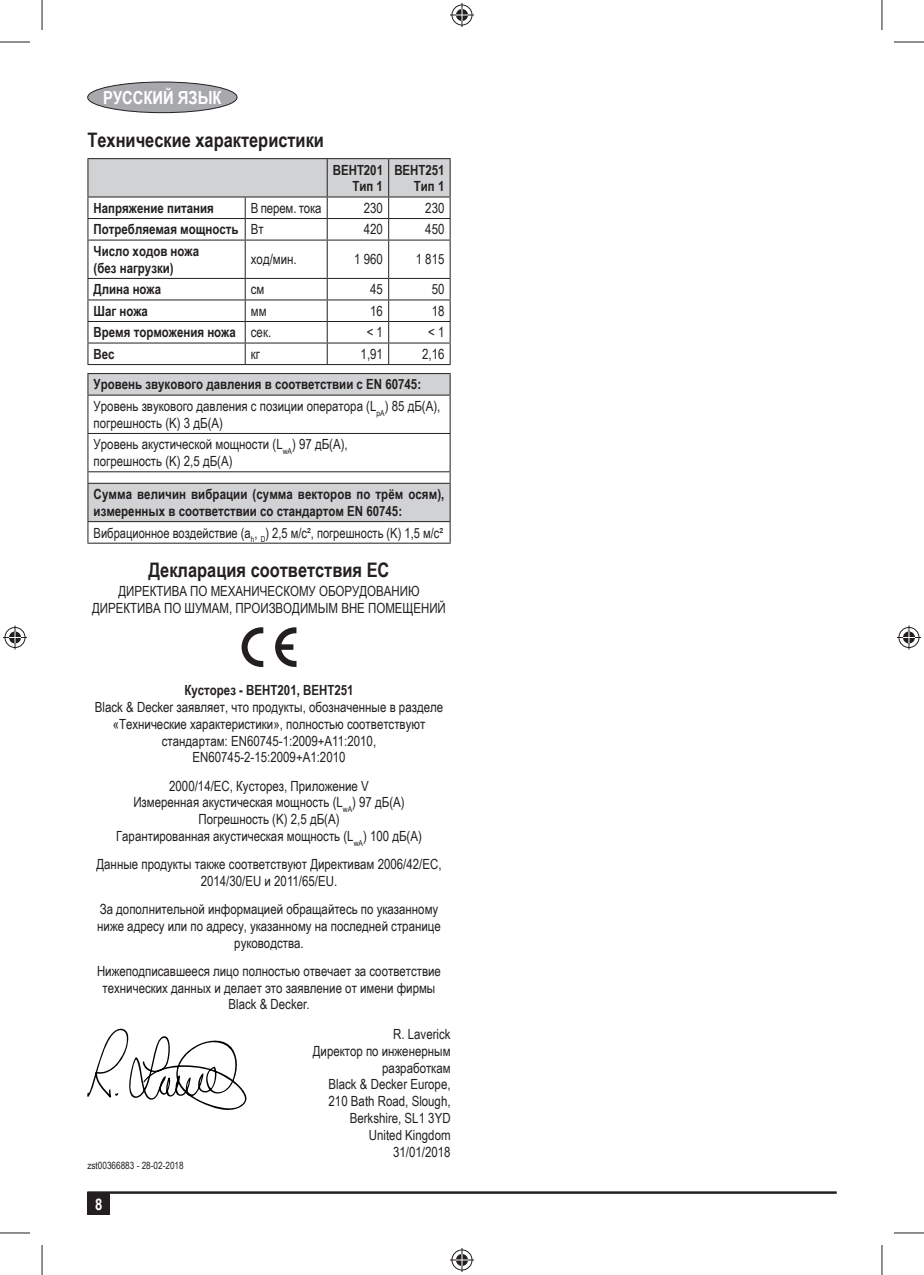
<style>
.page{position:relative;width:924px;height:1275px;background:#fff}
.page>*{position:absolute;margin:0;border:0;box-sizing:border-box;transform-origin:0 0}
.t1{font:700 20px "Arial Narrow";color:#231f20}
.t2{font:700 18px "Arial Narrow";color:#fff}
.t3{font:700 16px "Arial Narrow";color:#fff}
.t4{font:14px/16.8px "Arial Narrow";color:#231f20;text-align:center}
.t5{font:700 14px/16.8px "Arial Narrow";color:#231f20;text-align:right}
.t6{font:10px "Arial Narrow";color:#231f20}
.s1{font-weight:400}
.s2{font-weight:700}
</style>
<div class="page">
<div style="left:87px;top:1192px;width:23px;height:23px;background:#231f20"></div>
<hr style="left:87px;top:1191px;width:749px;height:2px;background:#231f20">
<div style="left:88px;top:82px;width:149px;height:31px;background:#a8a9ad;border-radius:50%"></div>
<div style="left:87px;top:82px;width:150px;height:31px;border:1px solid #231f20;border-radius:50%"></div>
<hr style="left:87px;top:158px;width:158px;height:1px;background:#231f20">
<hr style="left:245px;top:158px;width:143px;height:1px;background:#231f20">
<hr style="left:388px;top:158px;width:62px;height:1px;background:#231f20">
<svg style="left:87px;top:159px;width:363px;height:80px"></svg>
<hr style="left:87px;top:239px;width:158px;height:1px;background:#231f20">
<hr style="left:87px;top:240px;width:1px;height:38px;background:#231f20">
<hr style="left:245px;top:239px;width:82px;height:1px;background:#231f20">
<hr style="left:244px;top:240px;width:1px;height:38px;background:#231f20">
<hr style="left:327px;top:239px;width:61px;height:1px;background:#231f20">
<hr style="left:326px;top:240px;width:1px;height:38px;background:#231f20">
<hr style="left:388px;top:239px;width:62px;height:1px;background:#231f20">
<hr style="left:388px;top:240px;width:1px;height:38px;background:#231f20">
<hr style="left:449px;top:240px;width:1px;height:38px;background:#231f20">
<hr style="left:87px;top:278px;width:158px;height:1px;background:#231f20">
<hr style="left:245px;top:278px;width:82px;height:1px;background:#231f20">
<hr style="left:327px;top:278px;width:61px;height:1px;background:#231f20">
<hr style="left:388px;top:278px;width:62px;height:1px;background:#231f20">
<hr style="left:87px;top:299px;width:158px;height:1px;background:#231f20">
<hr style="left:245px;top:299px;width:82px;height:1px;background:#231f20">
<hr style="left:327px;top:299px;width:61px;height:1px;background:#231f20">
<hr style="left:388px;top:299px;width:62px;height:1px;background:#231f20">
<hr style="left:87px;top:321px;width:158px;height:1px;background:#231f20">
<hr style="left:245px;top:321px;width:82px;height:1px;background:#231f20">
<hr style="left:327px;top:321px;width:61px;height:1px;background:#231f20">
<hr style="left:388px;top:321px;width:62px;height:1px;background:#231f20">
<hr style="left:87px;top:342px;width:158px;height:1px;background:#231f20">
<svg style="left:87px;top:279px;width:1px;height:85px"></svg>
<hr style="left:245px;top:342px;width:82px;height:1px;background:#231f20">
<svg style="left:244px;top:279px;width:1px;height:85px"></svg>
<hr style="left:327px;top:342px;width:61px;height:1px;background:#231f20">
<svg style="left:326px;top:279px;width:1px;height:85px"></svg>
<hr style="left:388px;top:342px;width:62px;height:1px;background:#231f20">
<svg style="left:388px;top:279px;width:1px;height:85px"></svg>
<svg style="left:449px;top:279px;width:1px;height:85px"></svg>
<hr style="left:87px;top:364px;width:363px;height:1px;background:#231f20">
<svg style="left:88px;top:374px;width:361px;height:147px"></svg>
<hr style="left:87px;top:373px;width:363px;height:1px;background:#231f20">
<svg style="left:87px;top:374px;width:1px;height:20px"></svg>
<svg style="left:449px;top:374px;width:1px;height:20px"></svg>
<hr style="left:87px;top:394px;width:363px;height:1px;background:#231f20">
<hr style="left:87px;top:395px;width:1px;height:38px;background:#231f20">
<hr style="left:449px;top:395px;width:1px;height:38px;background:#231f20">
<hr style="left:87px;top:433px;width:363px;height:1px;background:#231f20">
<hr style="left:87px;top:434px;width:1px;height:37px;background:#231f20">
<hr style="left:449px;top:434px;width:1px;height:37px;background:#231f20">
<hr style="left:87px;top:471px;width:363px;height:1px;background:#231f20">
<hr style="left:87px;top:483px;width:363px;height:1px;background:#231f20">
<hr style="left:87px;top:484px;width:1px;height:37px;background:#231f20">
<hr style="left:449px;top:484px;width:1px;height:37px;background:#231f20">
<hr style="left:87px;top:521px;width:363px;height:1px;background:#231f20">
<svg style="left:87px;top:522px;width:1px;height:20px"></svg>
<svg style="left:449px;top:522px;width:1px;height:20px"></svg>
<hr style="left:87px;top:542px;width:363px;height:1px;background:#231f20">
<svg style="left:241px;top:627px;width:22px;height:40px"></svg>
<svg style="left:275px;top:627px;width:21px;height:40px"></svg>
<svg style="left:87px;top:1028px;width:159px;height:82px"></svg>
<hr style="left:0;top:42px;width:30px;height:1px;background:#231f20">
<hr style="left:893px;top:42px;width:30px;height:1px;background:#231f20">
<hr style="left:0;top:1232px;width:30px;height:1px;background:#231f20">
<hr style="left:893px;top:1232px;width:30px;height:1px;background:#231f20">
<hr style="left:42px;top:0;width:1px;height:30px;background:#231f20">
<hr style="left:42px;top:1245px;width:1px;height:30px;background:#231f20">
<hr style="left:881px;top:0;width:1px;height:30px;background:#231f20">
<hr style="left:881px;top:1245px;width:1px;height:30px;background:#231f20">
<svg style="left:450px;top:3px;width:24px;height:24px"></svg>
<svg style="left:450px;top:1248px;width:24px;height:24px"></svg>
<svg style="left:3px;top:625px;width:24px;height:24px"></svg>
<svg style="left:897px;top:625px;width:23px;height:24px"></svg>
<p class="t2" style="left:103px;top:87px;width:120px">РУССКИЙ ЯЗЫК</p>
<h1 class="t1" style="left:87px;top:129px;width:238px">Технические характеристики</h1>
<p class="t5" style="left:333px;top:161px;width:52px">BEHT201<br>Тип 1</p>
<p class="t5" style="left:394px;top:161px;width:52px">BEHT251<br>Тип 1</p>
<p class="t5" style="left:94px;top:199px;width:122px">Напряжение питания</p>
<p class="t4" style="left:251px;top:199px;width:72px">В перем. тока</p>
<p class="t4" style="left:363px;top:199px;width:21px">230</p>
<p class="t4" style="left:425px;top:199px;width:21px">230</p>
<p class="t5" style="left:94px;top:221px;width:172px">Потребляемая мощность <span class="s1">Вт</span></p>
<p class="t4" style="left:363px;top:221px;width:21px">420</p>
<p class="t4" style="left:425px;top:221px;width:21px">450</p>
<p class="t5" style="left:94px;top:242px;width:107px;text-align:left">Число ходов ножа (без нагрузки)</p>
<p class="t4" style="left:251px;top:251px;width:47px">ход/мин.</p>
<p class="t4" style="left:354px;top:251px;width:30px">1 960</p>
<p class="t4" style="left:415px;top:251px;width:30px">1 815</p>
<p class="t5" style="left:94px;top:281px;width:69px">Длина ножа</p>
<p class="t4" style="left:251px;top:281px;width:15px">см</p>
<p class="t4" style="left:370px;top:281px;width:14px">45</p>
<p class="t4" style="left:431px;top:281px;width:14px">50</p>
<p class="t5" style="left:94px;top:302px;width:56px">Шаг ножа</p>
<p class="t4" style="left:251px;top:302px;width:17px">мм</p>
<p class="t4" style="left:370px;top:302px;width:14px">16</p>
<p class="t4" style="left:431px;top:302px;width:14px">18</p>
<p class="t5" style="left:94px;top:324px;width:179px">Время торможения ножа <span class="s1">сек.</span></p>
<p class="t4" style="left:366px;top:324px;width:18px">&lt; 1</p>
<p class="t4" style="left:428px;top:324px;width:18px">&lt; 1</p>
<p class="t5" style="left:94px;top:345px;width:23px">Вес</p>
<p class="t4" style="left:251px;top:345px;width:11px">кг</p>
<p class="t4" style="left:360px;top:345px;width:24px">1,91</p>
<p class="t4" style="left:422px;top:345px;width:24px">2,16</p>
<p class="t4" style="left:94px;top:373px;width:348px;line-height:21.6px;text-align:left"><span class="s2">Уровень звукового давления в соответствии с EN 60745:<br></span>Уровень звукового давления с позиции оператора (L<sub>pA</sub>) 85 дБ(А),</p>
<p class="t4" style="left:94px;top:412px;width:255px;line-height:21.6px;text-align:left">погрешность (K) 3 дБ(А)<br>Уровень акустической мощности (L<sub>wA</sub>) 97 дБ(А),</p>
<p class="t4" style="left:94px;top:453px;width:140px">погрешность (K) 2,5 дБ(А)</p>
<p class="t5" style="left:94px;top:486px;width:352px;text-align:left">Сумма величин вибрации (сумма векторов по трём осям), измеренных в соответствии со стандартом EN 60745:</p>
<p class="t4" style="left:94px;top:524px;width:351px">Вибрационное воздействие (a<sub>h</sub>, <sub>D</sub>) 2,5 м/с², погрешность (K) 1,5 м/с²</p>
<h1 class="t1" style="left:148px;top:558px;width:242px">Декларация соответствия ЕС</h1>
<p class="t4" style="left:92px;top:583px;width:355px">ДИРЕКТИВА ПО МЕХАНИЧЕСКОМУ ОБОРУДОВАНИЮ<br>ДИРЕКТИВА ПО ШУМАМ, ПРОИЗВОДИМЫМ ВНЕ ПОМЕЩЕНИЙ</p>
<p class="t5" style="left:184px;top:681px;width:170px">Кусторез - BEHT201, BEHT251</p>
<p class="t4" style="left:95px;top:698px;width:349px">Black &amp; Decker заявляет, что продукты, обозначенные в разделе «Технические характеристики», полностью соответствуют стандартам: EN60745-1:2009+A11:2010, EN60745-2-15:2009+A1:2010</p>
<p class="t4" style="left:116px;top:777px;width:307px">2000/14/EC, Кусторез, Приложение V<br>Измеренная акустическая мощность (L<sub>wA</sub>) 97 дБ(А)<br>Погрешность (K) 2,5 дБ(А)<br>Гарантированная акустическая мощность (L<sub>wA</sub>) 100 дБ(А)</p>
<p class="t4" style="left:96px;top:855px;width:346px">Данные продукты также соответствуют Директивам 2006/42/EC,<br>2014/30/EU и 2011/65/EU.</p>
<p class="t4" style="left:97px;top:900px;width:345px">За дополнительной информацией обращайтесь по указанному ниже адресу или по адресу, указанному на последней странице руководства.</p>
<p class="t4" style="left:97px;top:962px;width:345px">Нижеподписавшееся лицо полностью отвечает за соответствие технических данных и делает это заявление от имени фирмы<br>Black &amp; Decker.</p>
<p class="t4" style="left:312px;top:1025px;width:139px;text-align:right">R. Laverick<br>Директор по инженерным разработкам<br>Black &amp; Decker Europe,<br>210 Bath Road, Slough,<br>Berkshire, SL1 3YD<br>United Kingdom<br>31/01/2018</p>
<p class="t6" style="left:87px;top:1159px;width:98px">zst00366883 - 28-02-2018</p>
<p class="t3" style="left:95px;top:1194px;width:9px">8</p>
</div>
